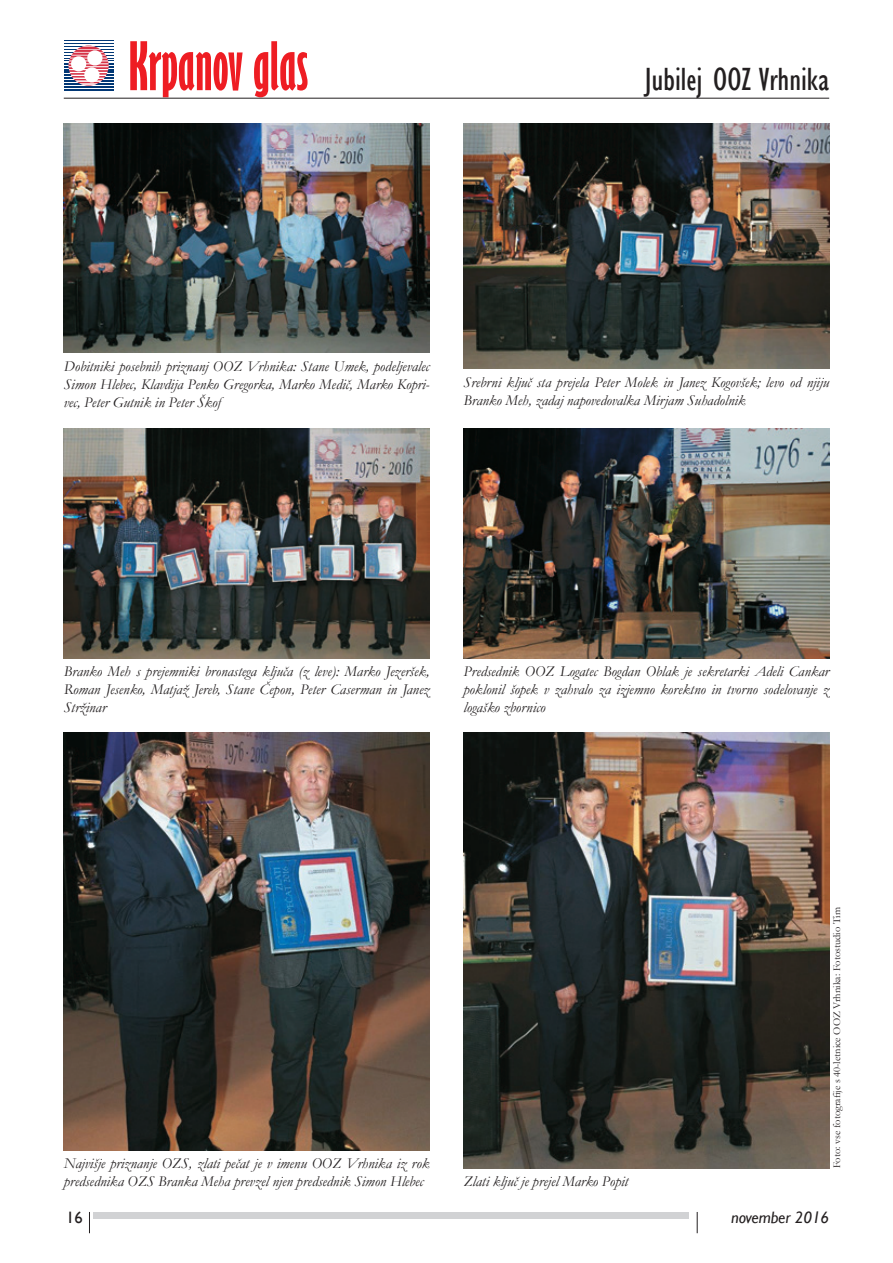
<style>
.page{position:relative;width:893px;height:1263px;background:#fff}
.page>*{position:absolute;margin:0;border:0;box-sizing:border-box;transform-origin:0 0}
.t1{font:700 extra-condensed 61.5px "Gill Sans";color:#ee1d23}
.t2{font:condensed 33px "Gill Sans";color:#231f20}
.t3{font:italic 16.5px "Gill Sans";letter-spacing:-.01em;color:#231f20}
.t4{font:16.5px "Gill Sans";color:#231f20}
.t5{font:italic 15px/18px "Garamond";color:#231f20;text-align:justify}
.t6{font:10.5px "Garamond";color:#231f20}
</style>
<div class="page">
<svg style="left:89px;top:1212px;width:1px;height:21px"></svg>
<div style="left:94px;top:1212px;width:595px;height:6px;background:#d1d2d4"></div>
<svg style="left:697px;top:1212px;width:1px;height:21px"></svg>
<hr style="left:64px;top:98px;width:765px;height:1px;background:#231f20">
<hr style="left:64px;top:43px;width:49px;height:1px;background:#013775">
<hr style="left:64px;top:46px;width:49px;height:1px;background:#013775">
<hr style="left:64px;top:49px;width:49px;height:1px;background:#013775">
<hr style="left:64px;top:52px;width:49px;height:1px;background:#013775">
<hr style="left:64px;top:55px;width:49px;height:1px;background:#013775">
<hr style="left:64px;top:58px;width:49px;height:1px;background:#013775">
<hr style="left:64px;top:60px;width:49px;height:1px;background:#013775">
<hr style="left:64px;top:63px;width:49px;height:1px;background:#013775">
<hr style="left:64px;top:66px;width:49px;height:1px;background:#013775">
<hr style="left:64px;top:69px;width:49px;height:1px;background:#013775">
<hr style="left:64px;top:72px;width:49px;height:1px;background:#013775">
<hr style="left:64px;top:75px;width:49px;height:1px;background:#013775">
<hr style="left:64px;top:78px;width:49px;height:1px;background:#013775">
<hr style="left:64px;top:80px;width:49px;height:2px;background:#013775">
<hr style="left:64px;top:83px;width:49px;height:2px;background:#013775">
<hr style="left:64px;top:86px;width:49px;height:2px;background:#013775">
<hr style="left:64px;top:41px;width:49px;height:1px;background:#013775">
<hr style="left:64px;top:89px;width:49px;height:1px;background:#013775">
<svg style="left:69px;top:46px;width:40px;height:39px"></svg>
<img style="left:64px;top:123px;width:365px;height:230px">
<img style="left:64px;top:428px;width:365px;height:230px">
<img style="left:463px;top:123px;width:366px;height:245px">
<img style="left:463px;top:733px;width:366px;height:435px">
<img style="left:64px;top:733px;width:365px;height:417px">
<img style="left:463px;top:428px;width:366px;height:230px">
<h1 class="t1" style="left:129px;top:29px;width:181px">Krpanov glas</h1>
<h2 class="t2" style="left:645px;top:59px;width:186px">Jubilej OOZ Vrhnika</h2>
<p class="t5" style="left:64px;top:357px;width:367px">Dobitniki posebnih priznanj OOZ Vrhnika: Stane Umek, podeljevalec Simon Hlebec, Klavdija Penko Gregorka, Marko Medič, Marko Kopri&shy;vec, Peter Gutnik in Peter Škof</p>
<p class="t5" style="left:463px;top:372px;width:367px">Srebrni ključ sta prejela Peter Molek in Janez Kogovšek; levo od njiju<br>Branko Meh, zadaj napovedovalka Mirjam Suhadolnik</p>
<p class="t5" style="left:64px;top:662px;width:367px">Branko Meh s prejemniki bronastega ključa (z leve): Marko Jezeršek, Roman Jesenko, Matjaž Jereb, Stane Čepon, Peter Caserman in Janez Stržinar</p>
<p class="t5" style="left:463px;top:662px;width:367px">Predsednik OOZ Logatec Bogdan Oblak je sekretarki Adeli Cankar poklonil šopek v zahvalo za izjemno korektno in tvorno sodelovanje z logaško zbornico</p>
<p class="t5" style="left:64px;top:1154px;width:367px">Najvišje priznanje OZS, zlati pečat je v imenu OOZ Vrhnika iz rok predsednika OZS Branka Meha prevzel njen predsednik Simon Hlebec</p>
<p class="t5" style="left:463px;top:1172px;width:166px">Zlati ključ je prejel Marko Popit</p>
<p class="t6" style="left:830px;top:1168px;width:262px;rotate:-90deg">Foto: vse fotografije s 40-letnice OOZ Vrhnika: Fotostudio Tim</p>
<p class="t4" style="left:66px;top:1208px;width:18px">16</p>
<p class="t3" style="left:731px;top:1208px;width:100px">november 2016</p>
</div>
